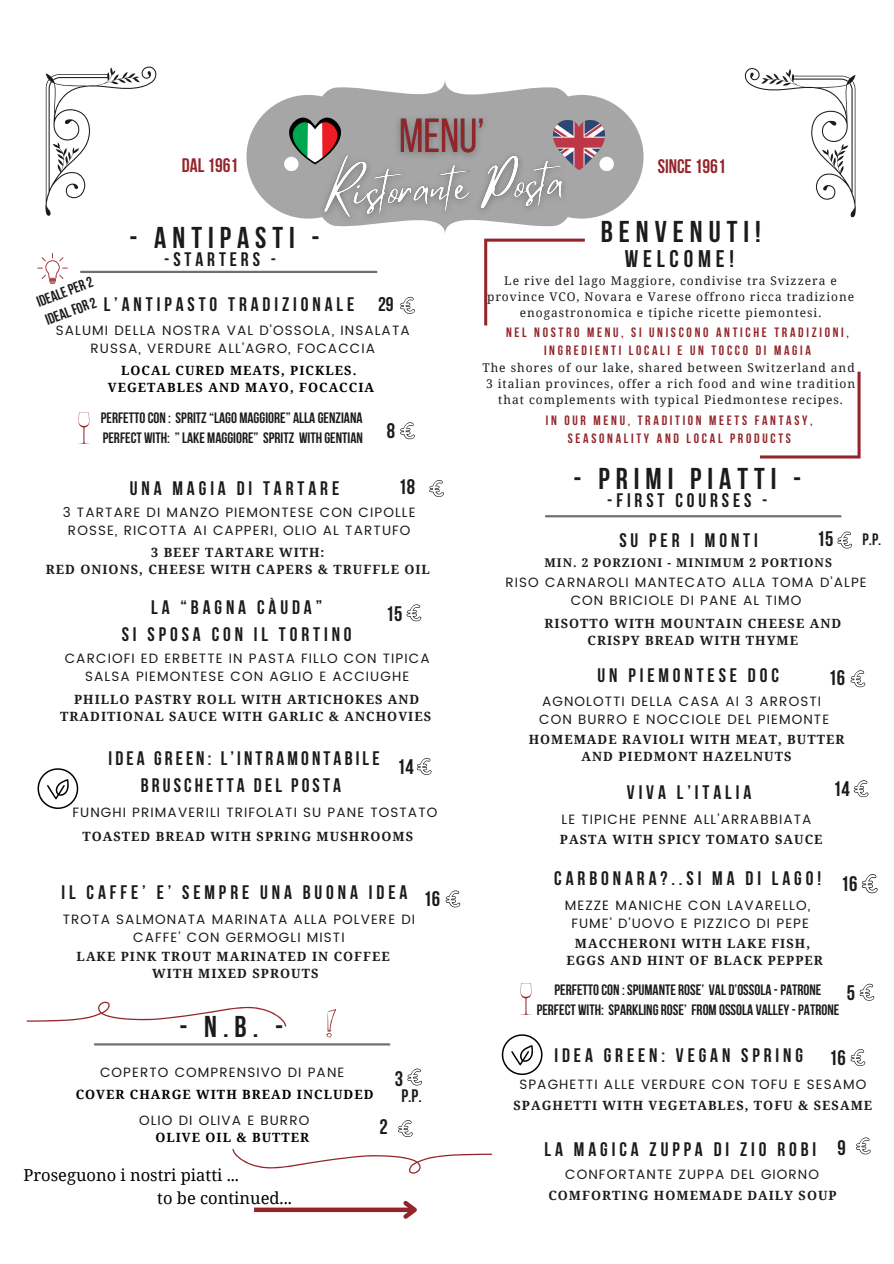
<style>
.page{position:relative;width:894px;height:1264px;background:#fff}
.page>*{position:absolute;margin:0;border:0;box-sizing:border-box;transform-origin:0 0}
.t1{font:700 30px "Bebas Neue";letter-spacing:.2em;color:#1b1b1b}
.t2{font:700 24px "Bebas Neue";letter-spacing:.2em;color:#1b1b1b}
.t3{font:700 21px "Bebas Neue";color:#1b1b1b}
.t4{font:700 19.65px "Bebas Neue";color:#1b1b1b}
.t5{font:700 19.5px "Bebas Neue";letter-spacing:.2em;color:#1b1b1b}
.t6{font:700 19.5px "Bebas Neue";letter-spacing:.16em;color:#1b1b1b}
.t7{font:700 19.5px "Bebas Neue";color:#93252a}
.t8{font:700 18px "Bebas Neue";color:#1b1b1b}
.t9{font:16.5px "Noto Serif";color:#000}
.t10{font:700 16.5px "Bebas Neue";color:#1b1b1b}
.t11{font:700 15px "Bebas Neue";color:#1b1b1b}
.t12{font:13.5px/18px "Poppins";letter-spacing:.08em;color:#1b1b1b;text-align:center}
.t13{font:700 13.5px/18px "Bebas Neue";letter-spacing:.2em;color:#93252a;text-align:center}
.t14{font:700 12.75px/17px "Noto Serif";letter-spacing:.08em;color:#1b1b1b;text-align:center}
.t15{font:700 12.75px "Noto Serif";letter-spacing:.08em;color:#000}
.t16{font:12px/15.9px "Noto Serif";letter-spacing:.08em;color:#1b1b1b;text-align:center}
.t17{font:700 12px "Noto Serif";letter-spacing:.08em;color:#1b1b1b}
</style>
<div class="page">
<hr style="left:81px;top:271px;width:295px;height:2px;background:#6e7075">
<hr style="left:546px;top:515px;width:294px;height:2px;background:#6e7075">
<svg style="left:246px;top:81px;width:397px;height:138px;fill:#a6a6a6"></svg>
<svg style="left:45px;top:67px;width:111px;height:149px"></svg>
<svg style="left:744px;top:68px;width:111px;height:149px"></svg>
<div style="left:284px;top:157px;width:14px;height:14px;background:#fff;border-radius:50%"></div>
<div style="left:599px;top:157px;width:14px;height:14px;background:#fff;border-radius:50%"></div>
<svg style="left:254px;top:1207px;width:145px;height:4px"></svg>
<svg style="left:399px;top:1200px;width:18px;height:19px"></svg>
<svg style="left:232px;top:1148px;width:260px;height:26px"></svg>
<svg style="left:26px;top:1001px;width:260px;height:25px"></svg>
<svg style="left:400px;top:297px;width:14px;height:17px"></svg>
<svg style="left:406px;top:604px;width:15px;height:17px"></svg>
<svg style="left:417px;top:758px;width:14px;height:16px"></svg>
<svg style="left:429px;top:480px;width:15px;height:17px"></svg>
<svg style="left:445px;top:890px;width:15px;height:17px"></svg>
<svg style="left:37px;top:768px;width:41px;height:41px"></svg>
<svg style="left:759px;top:371px;width:101px;height:87px"></svg>
<svg style="left:484px;top:238px;width:100px;height:87px"></svg>
<svg style="left:837px;top:531px;width:14px;height:17px"></svg>
<svg style="left:850px;top:670px;width:15px;height:17px"></svg>
<svg style="left:853px;top:780px;width:15px;height:17px"></svg>
<svg style="left:861px;top:874px;width:16px;height:19px"></svg>
<svg style="left:856px;top:1137px;width:14px;height:17px"></svg>
<svg style="left:501px;top:1034px;width:41px;height:41px"></svg>
<svg style="left:78px;top:412px;width:11px;height:32px"></svg>
<svg style="left:400px;top:422px;width:14px;height:17px"></svg>
<hr style="left:95px;top:1043px;width:294px;height:2px;background:#6e7075">
<svg style="left:520px;top:983px;width:11px;height:31px"></svg>
<svg style="left:859px;top:983px;width:15px;height:17px"></svg>
<svg style="left:407px;top:1068px;width:15px;height:17px"></svg>
<svg style="left:398px;top:1120px;width:14px;height:16px"></svg>
<svg style="left:326px;top:1009px;width:10px;height:28px"></svg>
<svg style="left:850px;top:1049px;width:15px;height:17px"></svg>
<svg style="left:286px;top:117px;width:57px;height:47px;background:#6d816e"></svg>
<img style="left:553px;top:120px;width:51px;height:50px">
<svg style="left:37px;top:253px;width:31px;height:30px"></svg>
<img style="left:387px;top:107px;width:109px;height:27px">
<img style="left:308px;top:134px;width:269px;height:99px">
<p class="t7" style="left:182px;top:157px;width:58px">DAL1961</p>
<p class="t1" style="left:129px;top:225px;width:192px">- ANTIPASTI -</p>
<p class="t5" style="left:164px;top:252px;width:113px">-STARTERS -</p>
<p class="t11" style="left:35px;top:296px;width:61px;rotate:-20deg">IDEALEPER 2</p>
<p class="t11" style="left:44px;top:314px;width:55px;rotate:-20deg">IDEALFOR 2</p>
<p class="t4" style="left:378px;top:296px;width:17px">29</p>
<p class="t5" style="left:104px;top:296px;width:252px">L’ANTIPASTO TRADIZIONALE</p>
<p class="t12" style="left:56px;top:321px;width:355px">SALUMI DELLA NOSTRA VAL D’OSSOLA, INSALATA<br>RUSSA, VERDURE ALL’AGRO, FOCACCIA</p>
<p class="t15" style="left:121px;top:362px;width:237px">LOCAL CURED MEATS, PICKLES.</p>
<p class="t15" style="left:108px;top:379px;width:268px">VEGETABLES AND MAYO, FOCACCIA</p>
<p class="t11" style="left:101px;top:412px;width:263px">PERFETTOCON : SPRITZ“LAGO MAGGIORE” ALLA GENZIANA</p>
<p class="t11" style="left:103px;top:432px;width:261px">PERFECT WITH: ”LAKE MAGGIORE” SPRITZ WITH GENTIAN</p>
<h6 class="t3" style="left:387px;top:422px;width:10px">8</h6>
<p class="t5" style="left:130px;top:480px;width:211px">UNA MAGIA DI TARTARE</p>
<p class="t3" style="left:398px;top:478px;width:18px">18</p>
<p class="t12" style="left:63px;top:503px;width:354px">3 TARTARE DI MANZO PIEMONTESE CON CIPOLLE<br>ROSSE, RICOTTA AI CAPPERI, OLIO AL TARTUFO</p>
<p class="t14" style="left:151px;top:544px;width:175px">3 BEEF TARTARE WITH:</p>
<h6 class="t14" style="left:46px;top:561px;width:385px">RED ONIONS, CHEESE WITH CAPERS &amp; TRUFFLE OIL</h6>
<p class="t5" style="left:151px;top:599px;width:172px">LA “BAGNA CÀUDA”</p>
<p class="t5" style="left:122px;top:626px;width:231px">SI SPOSA CON IL TORTINO</p>
<p class="t3" style="left:385px;top:605px;width:18px">15</p>
<h6 class="t12" style="left:65px;top:649px;width:366px">CARCIOFI ED ERBETTE IN PASTA FILLO CON TIPICA<br>SALSA PIEMONTESE CON AGLIO E ACCIUGHE</h6>
<p class="t14" style="left:60px;top:690px;width:372px">PHILLO PASTRY ROLL WITH ARTICHOKES AND<br>TRADITIONAL SAUCE WITH GARLIC &amp; ANCHOVIES</p>
<p class="t6" style="left:108px;top:750px;width:272px">IDEA GREEN: L’INTRAMONTABILE</p>
<p class="t6" style="left:141px;top:777px;width:202px">BRUSCHETTA DEL POSTA</p>
<p class="t12" style="left:73px;top:803px;width:366px">FUNGHI PRIMAVERILI TRIFOLATI SU PANE TOSTATO</p>
<p class="t3" style="left:397px;top:758px;width:18px">14</p>
<p class="t14" style="left:82px;top:827px;width:332px">TOASTED BREAD WITH SPRING MUSHROOMS</p>
<p class="t5" style="left:61px;top:884px;width:347px">IL CAFFE’ E’ SEMPRE UNA BUONA IDEA</p>
<p class="t12" style="left:63px;top:910px;width:354px">TROTA SALMONATA MARINATA ALLA POLVERE DI<br>CAFFE’ CON GERMOGLI MISTI</p>
<p class="t14" style="left:77px;top:947px;width:314px">LAKE PINK TROUT MARINATED IN COFFEE</p>
<p class="t14" style="left:152px;top:964px;width:168px">WITH MIXED SPROUTS</p>
<p class="t3" style="left:423px;top:890px;width:18px">16</p>
<p class="t1" style="left:179px;top:1014px;width:105px">- N.B. -</p>
<p class="t12" style="left:100px;top:1063px;width:246px">COPERTO COMPRENSIVO DI PANE</p>
<p class="t12" style="left:139px;top:1111px;width:172px">OLIO DI OLIVA E BURRO</p>
<p class="t3" style="left:379px;top:1118px;width:10px">2</p>
<p class="t15" style="left:76px;top:1084px;width:299px">COVER CHARGE WITH BREAD INCLUDED</p>
<p class="t15" style="left:155px;top:1128px;width:155px">OLIVE OIL &amp; BUTTER</p>
<p class="t3" style="left:395px;top:1069px;width:10px">3</p>
<h6 class="t8" style="left:401px;top:1088px;width:22px">P.P.</h6>
<p class="t9" style="left:24px;top:1163px;width:217px">Proseguono i nostri piatti ...</p>
<p class="t9" style="left:157px;top:1185px;width:136px">to be continued...</p>
<p class="t7" style="left:657px;top:158px;width:69px">SINCE1961</p>
<p class="t1" style="left:600px;top:220px;width:161px">BENVENUTI!</p>
<p class="t2" style="left:624px;top:249px;width:111px">WELCOME!</p>
<p class="t16" style="left:487px;top:272px;width:368px">Le rive del lago Maggiore, condivise tra Svizzera e province VCO, Novara e Varese offrono ricca tradizione enogastronomica e tipiche ricette piemontesi.</p>
<p class="t13" style="left:506px;top:324px;width:344px">NEL NOSTRO MENU, SI UNISCONO ANTICHE TRADIZIONI,<br>INGREDIENTI LOCALI E UN TOCCO DI MAGIA</p>
<h6 class="t16" style="left:482px;top:359px;width:374px">The shores of our lake, shared between Switzerland and</h6>
<p class="t16" style="left:486px;top:375px;width:370px">3 italian provinces, offer a rich food and wine tradition that complements with typical Piedmontese recipes.</p>
<p class="t13" style="left:545px;top:413px;width:268px">IN OUR MENU, TRADITION MEETS FANTASY,<br>SEASONALITY AND LOCAL PRODUCTS</p>
<h4 class="t1" style="left:573px;top:467px;width:229px">- PRIMI PIATTI -</h4>
<p class="t5" style="left:607px;top:493px;width:162px">-FIRST COURSES -</p>
<p class="t5" style="left:619px;top:532px;width:140px">SU PER I MONTI</p>
<p class="t3" style="left:816px;top:530px;width:18px">15</p>
<p class="t17" style="left:544px;top:554px;width:289px">MIN. 2 PORZIONI - MINIMUM 2 PORTIONS</p>
<h3 class="t10" style="left:862px;top:533px;width:20px">P.P.</h3>
<p class="t12" style="left:505px;top:573px;width:362px">RISO CARNAROLI MANTECATO ALLA TOMA D’ALPE<br>CON BRICIOLE DI PANE AL TIMO</p>
<p class="t14" style="left:544px;top:614px;width:298px">RISOTTO WITH MOUNTAIN CHEESE AND<br>CRISPY BREAD WITH THYME</p>
<p class="t5" style="left:597px;top:667px;width:183px">UN PIEMONTESE DOC</p>
<h6 class="t3" style="left:828px;top:669px;width:18px">16</h6>
<p class="t12" style="left:542px;top:692px;width:280px">AGNOLOTTI DELLA CASA AI 3 ARROSTI</p>
<p class="t12" style="left:539px;top:710px;width:291px">CON BURRO E NOCCIOLE DEL PIEMONTE</p>
<p class="t14" style="left:528px;top:730px;width:317px">HOMEMADE RAVIOLI WITH MEAT, BUTTER<br>AND PIEDMONT HAZELNUTS</p>
<p class="t5" style="left:626px;top:784px;width:126px">VIVA L’ITALIA</p>
<p class="t12" style="left:561px;top:810px;width:251px">LE TIPICHE PENNE ALL’ARRABBIATA</p>
<p class="t14" style="left:559px;top:831px;width:264px">PASTA WITH SPICY TOMATO SAUCE</p>
<p class="t5" style="left:554px;top:870px;width:268px">CARBONARA?..SI MA DI LAGO!</p>
<p class="t12" style="left:564px;top:896px;width:247px">MEZZE MANICHE CON LAVARELLO,</p>
<p class="t12" style="left:571px;top:914px;width:239px">FUME’ D’UOVO E PIZZICO DI PEPE</p>
<p class="t14" style="left:574px;top:934px;width:237px">MACCHERONI WITH LAKE FISH,</p>
<h6 class="t14" style="left:566px;top:951px;width:258px">EGGS AND HINT OF BLACK PEPPER</h6>
<p class="t3" style="left:833px;top:780px;width:18px">14</p>
<h6 class="t3" style="left:840px;top:874px;width:18px">16</h6>
<h4 class="t11" style="left:554px;top:983px;width:268px">PERFETTOCON : SPUMANTE ROSE’ VAL D’OSSOLA -PATRONE</h4>
<p class="t11" style="left:536px;top:1003px;width:304px">PERFECT WITH: SPARKLING ROSE’ FROM OSSOLA VALLEY-PATRONE</p>
<h5 class="t3" style="left:846px;top:984px;width:10px">5</h5>
<p class="t5" style="left:554px;top:1047px;width:250px">IDEA GREEN: VEGAN SPRING</p>
<p class="t3" style="left:828px;top:1048px;width:18px">16</p>
<h3 class="t12" style="left:519px;top:1075px;width:348px">SPAGHETTI ALLE VERDURE CON TOFU E SESAMO</h3>
<p class="t14" style="left:513px;top:1096px;width:360px">SPAGHETTI WITH VEGETABLES, TOFU &amp; SESAME</p>
<p class="t5" style="left:544px;top:1141px;width:273px">LA MAGICA ZUPPA DI ZIO ROBI</p>
<p class="t3" style="left:837px;top:1139px;width:10px">9</p>
<p class="t12" style="left:565px;top:1165px;width:255px">CONFORTANTE ZUPPA DEL GIORNO</p>
<p class="t14" style="left:548px;top:1186px;width:290px">COMFORTING HOMEMADE DAILY SOUP</p>
</div>
